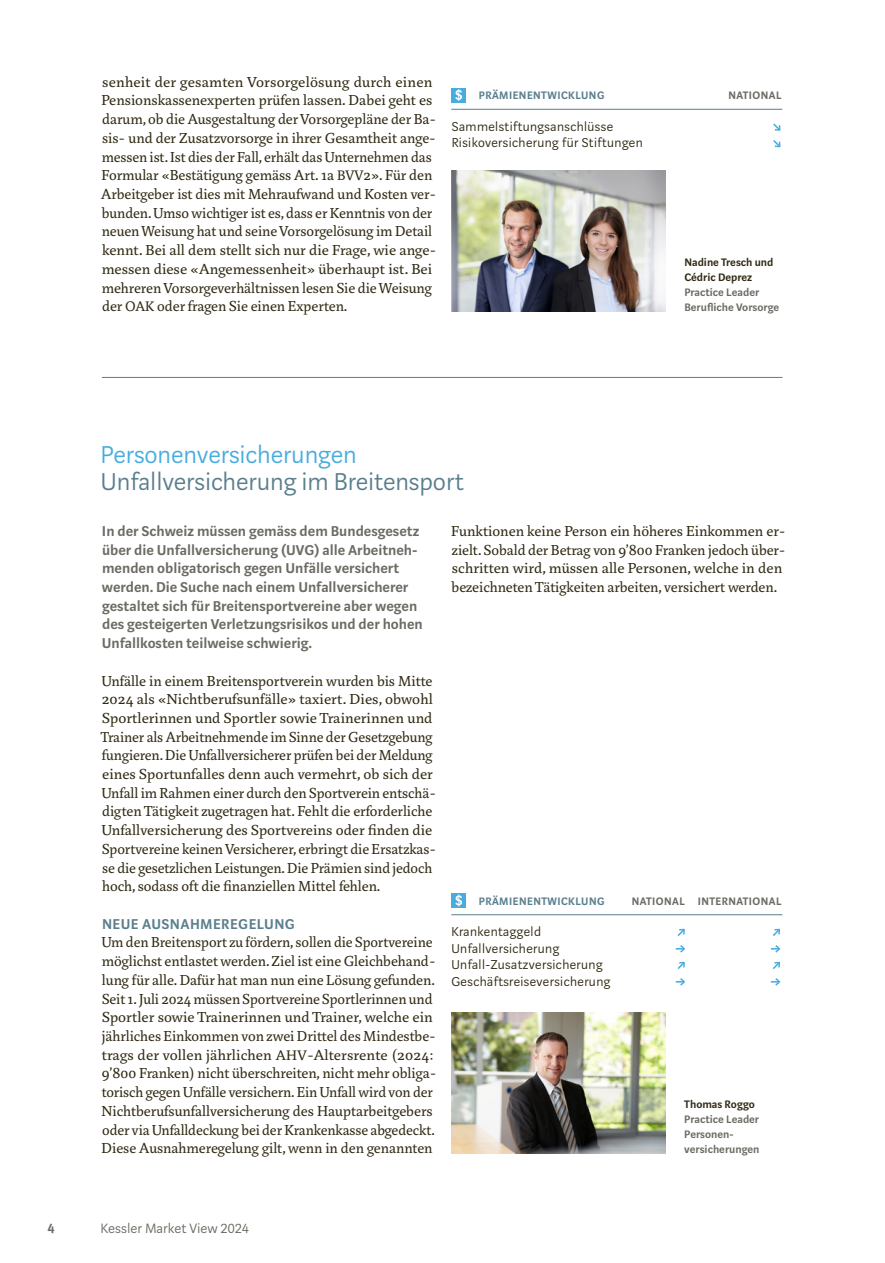
<style>
.page{position:relative;width:885px;height:1263px;background:#fff}
.page>*{position:absolute;margin:0;border:0;box-sizing:border-box;transform-origin:0 0}
.t1{font:300 27px "Marat Sans KS";letter-spacing:-.005em;color:#5a7e8d}
.t2{font:300 27px "Marat Sans KS";letter-spacing:-.005em;color:#47addf}
.t3{font:15.75px/18.8px "Marat KS";color:#2f2912}
.t4{font:15.75px/18.8px "Marat KS";color:#2f2912;scale:1.04 1}
.t5{font:600 15.75px/18.8px "Marat Sans KS";color:#6c6a63}
.t6{font:600 15.75px "Marat Sans KS";letter-spacing:.025em;color:#5a7e8d}
.t7{font:300 15px "Marat Sans KS";color:#6c6a63}
.t8{font:600 15px "Marat Sans KS";color:#6c6a63}
.t9{font:300 14.25px/16.5px "Marat Sans";letter-spacing:.03em;color:#2f2912}
.t10{font:600 12px/15px "Marat Sans KS";color:#6c6a63}
.t11{font:600 12px/15px "Marat Sans KS";color:#2f2912}
.t12{font:600 12px "Marat Sans";letter-spacing:.04em;color:#5a7e8d}
.t13{font:600 12px "Marat Sans";letter-spacing:.04em;color:#6c6a63}
.s1{font-size:15px}
</style>
<div class="page">
<hr style="left:102px;top:377px;width:680px;height:1px;background:#5a7e8d">
<img style="left:451px;top:170px;width:215px;height:141px">
<hr style="left:451px;top:109px;width:331px;height:1px;background:#5a7e8d">
<div style="left:451px;top:88px;width:15px;height:14px;background:#47addf"></div>
<svg style="left:455px;top:89px;width:7px;height:12px"></svg>
<svg style="left:773px;top:123px;width:7px;height:8px"></svg>
<svg style="left:773px;top:140px;width:7px;height:7px"></svg>
<img style="left:451px;top:1012px;width:214px;height:141px">
<hr style="left:451px;top:914px;width:331px;height:1px;background:#5a7e8d">
<div style="left:451px;top:893px;width:15px;height:15px;background:#47addf"></div>
<svg style="left:455px;top:894px;width:7px;height:12px"></svg>
<svg style="left:677px;top:929px;width:7px;height:7px"></svg>
<svg style="left:772px;top:929px;width:8px;height:7px"></svg>
<svg style="left:675px;top:945px;width:9px;height:8px"></svg>
<svg style="left:770px;top:945px;width:10px;height:8px"></svg>
<svg style="left:677px;top:962px;width:7px;height:7px"></svg>
<svg style="left:772px;top:962px;width:8px;height:7px"></svg>
<svg style="left:675px;top:978px;width:9px;height:8px"></svg>
<svg style="left:770px;top:978px;width:10px;height:8px"></svg>
<p class="t4" style="left:101px;top:73px;width:323px">senheit der gesamten Vorsorgelösung durch einen Pensionskassenexperten prüfen lassen. Dabei geht es darum, ob die Ausgestaltung der Vorsorgepläne der Ba&shy;sis- und der Zusatzvorsorge in ihrer Gesamtheit ange&shy;messen ist. Ist dies der Fall, erhält das Unternehmen das Formular «Bestätigung gemäss Art. 1a <span class="s1">BVV</span>2». Für den Arbeitgeber ist dies mit Mehraufwand und Kosten ver&shy;bunden. Umso wichtiger ist es, dass er Kenntnis von der neuen Weisung hat und seine Vorsorgelösung im Detail kennt. Bei all dem stellt sich nur die Frage, wie ange&shy;messen diese «Angemessenheit» überhaupt ist. Bei mehreren Vorsorgeverhältnissen lesen Sie die Weisung der <span class="s1">OAK</span> oder fragen Sie einen Experten.</p>
<p class="t12" style="left:479px;top:89px;width:127px">PRÄMIENENTWICKLUNG</p>
<p class="t13" style="left:728px;top:89px;width:55px">NATIONAL</p>
<p class="t9" style="left:452px;top:118px;width:192px">Sammelstiftungsanschlüsse<br>Risikoversicherung für Stiftungen</p>
<p class="t11" style="left:684px;top:255px;width:91px">Nadine Tresch und<br>Cédric Deprez</p>
<p class="t10" style="left:684px;top:285px;width:96px">Practice Leader<br>Berufliche Vorsorge</p>
<h1 class="t2" style="left:101px;top:440px;width:257px">Personenversicherungen</h1>
<h1 class="t1" style="left:101px;top:467px;width:364px">Unfallversicherung im Breitensport</h1>
<p class="t5" style="left:102px;top:522px;width:322px">In der Schweiz müssen gemäss dem Bundesgesetz über die Unfallversicherung (UVG) alle Arbeitneh&shy;menden obligatorisch gegen Unfälle versichert werden. Die Suche nach einem Unfallversicherer gestaltet sich für Breitensportvereine aber wegen des gesteigerten Verletzungsrisikos und der hohen Unfallkosten teilweise schwierig.</p>
<p class="t3" style="left:101px;top:671px;width:337px">Unfälle in einem Breitensportverein wurden bis Mitte 2024 als «Nichtberufsunfälle» taxiert. Dies, obwohl Sportlerinnen und Sportler sowie Trainerinnen und Trainer als Arbeitnehmende im Sinne der Gesetzgebung fungieren. Die Unfallversicherer prüfen bei der Meldung eines Sportunfalles denn auch vermehrt, ob sich der Unfall im Rahmen einer durch den Sportverein entschä&shy;digten Tätigkeit zugetragen hat. Fehlt die erforderliche Unfallversicherung des Sportvereins oder finden die Sportvereine keinen Versicherer, erbringt die Ersatzkas&shy;se die gesetzlichen Leistungen. Die Prämien sind jedoch hoch, sodass oft die finanziellen Mittel fehlen.</p>
<p class="t6" style="left:102px;top:915px;width:194px">NEUE AUSNAHMEREGELUNG</p>
<p class="t3" style="left:102px;top:933px;width:336px">Um den Breitensport zu fördern, sollen die Sportvereine möglichst entlastet werden. Ziel ist eine Gleichbehand&shy;lung für alle. Dafür hat man nun eine Lösung gefunden.<br>Seit 1. Juli 2024 müssen Sportvereine Sportlerinnen und Sportler sowie Trainerinnen und Trainer, welche ein jährliches Einkommen von zwei Drittel des Mindestbe&shy;trags der vollen jährlichen <span class="s1">AHV</span>-Altersrente (2024:<br>9’800 Franken) nicht überschreiten, nicht mehr obliga&shy;torisch gegen Unfälle versichern. Ein Unfall wird von der Nichtberufsunfallversicherung des Hauptarbeitgebers oder via Unfalldeckung bei der Krankenkasse abgedeckt.<br>Diese Ausnahmeregelung gilt, wenn in den genannten</p>
<p class="t3" style="left:451px;top:522px;width:336px">Funktionen keine Person ein höheres Einkommen er&shy;zielt. Sobald der Betrag von 9’800 Franken jedoch über&shy;schritten wird, müssen alle Personen, welche in den bezeichneten Tätigkeiten arbeiten, versichert werden.</p>
<p class="t12" style="left:479px;top:895px;width:127px">PRÄMIENENTWICKLUNG</p>
<p class="t13" style="left:631px;top:895px;width:151px">NATIONAL INTERNATIONAL</p>
<p class="t9" style="left:451px;top:924px;width:160px">Krankentaggeld<br>Unfallversicherung<br>Unfall-Zusatzversicherung<br>Geschäftsreiseversicherung</p>
<p class="t11" style="left:684px;top:1097px;width:72px">Thomas Roggo</p>
<p class="t10" style="left:684px;top:1112px;width:77px">Practice Leader<br>Personen&shy;versicherungen</p>
<p class="t8" style="left:47px;top:1220px;width:9px">4</p>
<p class="t7" style="left:101px;top:1221px;width:150px">Kessler Market View 2024</p>
</div>
